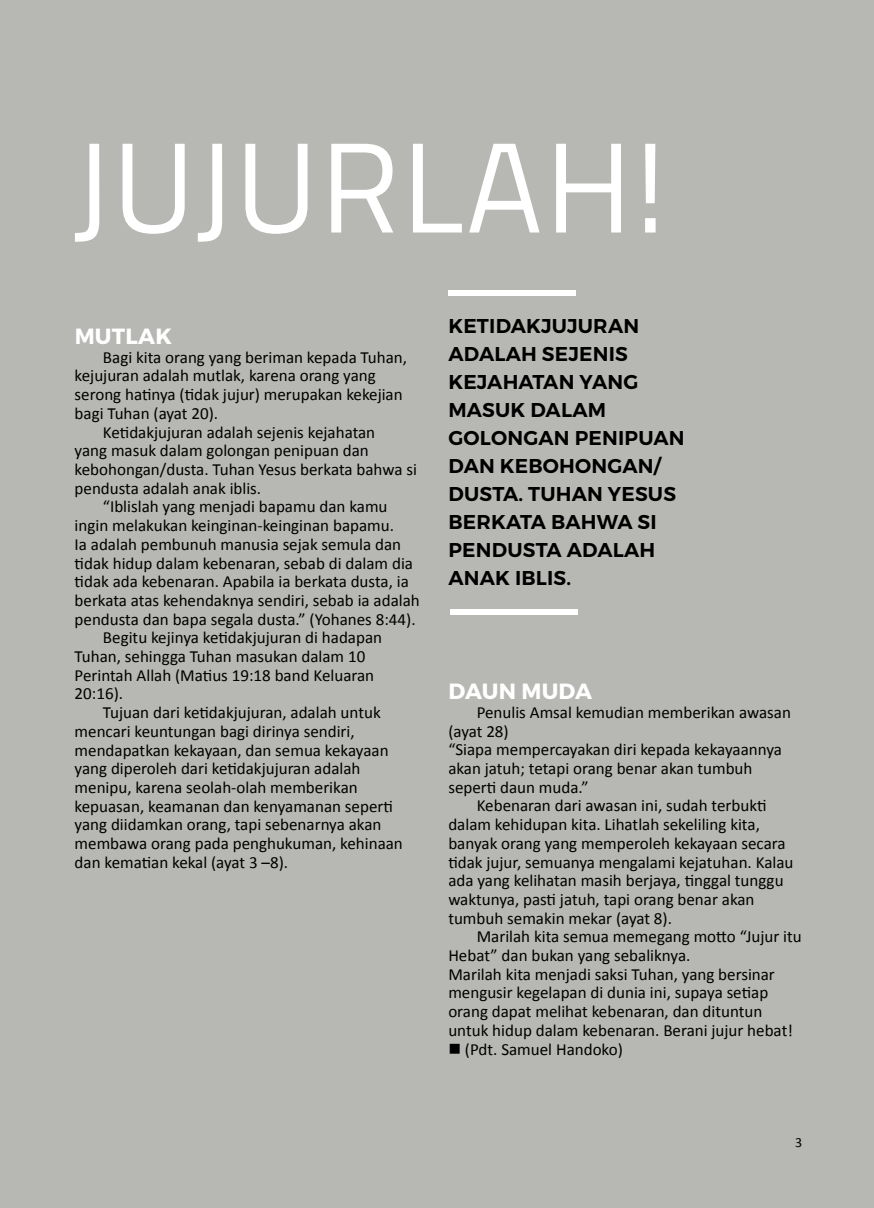
<style>
.page{position:relative;width:874px;height:1208px;background:#fff}
.page>*{position:absolute;margin:0;border:0;box-sizing:border-box;transform-origin:0 0}
.t1{font:128.2px "Titillium";letter-spacing:.02em;color:#fff}
.t2{font:700 22px "Montserrat";letter-spacing:.01em;color:#fff}
.t3{font:600 20px/28px "Montserrat";letter-spacing:.01em;color:#000}
.t4{font:17px/18.8px "Calibri";color:#000}
.t5{font:14px "Calibri";color:#000}
</style>
<div class="page">
<div style="left:0;top:0;width:873px;height:1208px;background:#b7b8b3"></div>
<div style="left:448px;top:290px;width:127px;height:5px;background:#fff"></div>
<div style="left:449px;top:609px;width:128px;height:6px;background:#fff"></div>
<h1 class="t1" style="left:73px;top:94px;width:594px">JUJURLAH!</h1>
<p class="t2" style="left:75px;top:322px;width:98px">MUTLAK</p>
<p class="t4" style="left:103px;top:348px;width:305px">Bagi kita orang yang beriman kepada Tuhan,</p>
<p class="t4" style="left:75px;top:366px;width:302px">kejujuran adalah mutlak, karena orang yang</p>
<p class="t4" style="left:75px;top:385px;width:329px">serong hatinya (tidak jujur) merupakan kekejian</p>
<p class="t4" style="left:75px;top:404px;width:145px">bagi Tuhan (ayat 20).</p>
<p class="t4" style="left:103px;top:422px;width:273px">Ketidakjujuran adalah sejenis kejahatan</p>
<p class="t4" style="left:75px;top:441px;width:295px">yang masuk dalam golongan penipuan dan</p>
<p class="t4" style="left:75px;top:460px;width:343px">kebohongan/dusta. Tuhan Yesus berkata bahwa si</p>
<p class="t4" style="left:75px;top:479px;width:188px">pendusta adalah anak iblis.</p>
<p class="t4" style="left:103px;top:497px;width:286px">“Iblislah yang menjadi bapamu dan kamu</p>
<p class="t4" style="left:75px;top:516px;width:321px">ingin melakukan keinginan-keinginan bapamu.</p>
<p class="t4" style="left:75px;top:535px;width:328px">Ia adalah pembunuh manusia sejak semula dan</p>
<p class="t4" style="left:75px;top:553px;width:340px">tidak hidup dalam kebenaran, sebab di dalam dia</p>
<p class="t4" style="left:75px;top:572px;width:335px">tidak ada kebenaran. Apabila ia berkata dusta, ia</p>
<p class="t4" style="left:75px;top:591px;width:346px">berkata atas kehendaknya sendiri, sebab ia adalah</p>
<p class="t4" style="left:75px;top:609px;width:342px">pendusta dan bapa segala dusta.” (Yohanes 8:44).</p>
<p class="t4" style="left:103px;top:628px;width:280px">Begitu kejinya ketidakjujuran di hadapan</p>
<p class="t4" style="left:75px;top:647px;width:292px">Tuhan, sehingga Tuhan masukan dalam 10</p>
<p class="t4" style="left:75px;top:666px;width:301px">Perintah Allah (Matius 19:18 band Keluaran</p>
<p class="t4" style="left:75px;top:684px;width:50px">20:16).</p>
<p class="t4" style="left:103px;top:703px;width:279px">Tujuan dari ketidakjujuran, adalah untuk</p>
<p class="t4" style="left:75px;top:722px;width:281px">mencari keuntungan bagi dirinya sendiri,</p>
<p class="t4" style="left:75px;top:740px;width:315px">mendapatkan kekayaan, dan semua kekayaan</p>
<p class="t4" style="left:75px;top:759px;width:287px">yang diperoleh dari ketidakjujuran adalah</p>
<p class="t4" style="left:75px;top:778px;width:284px">menipu, karena seolah-olah memberikan</p>
<p class="t4" style="left:75px;top:796px;width:319px">kepuasan, keamanan dan kenyamanan seperti</p>
<p class="t4" style="left:75px;top:815px;width:308px">yang diidamkan orang, tapi sebenarnya akan</p>
<p class="t4" style="left:75px;top:834px;width:329px">membawa orang pada penghukuman, kehinaan</p>
<p class="t4" style="left:75px;top:853px;width:215px">dan kematian kekal (ayat 3 –8).</p>
<p class="t3" style="left:448px;top:312px;width:237px">KETIDAKJUJURAN<br>ADALAH SEJENIS<br>KEJAHATAN YANG<br>MASUK DALAM<br>GOLONGAN PENIPUAN<br>DAN KEBOHONGAN/<br>DUSTA. TUHAN YESUS<br>BERKATA BAHWA SI<br>PENDUSTA ADALAH<br>ANAK IBLIS.</p>
<p class="t2" style="left:448px;top:677px;width:35px">DAUN</p>
<p class="t2" style="left:521px;top:677px;width:19px">MUDA</p>
<p class="t4" style="left:448px;top:703px;width:344px;text-indent:28px">Penulis Amsal kemudian memberikan awasan (ayat 28)<br>“Siapa mempercayakan diri kepada kekayaannya akan jatuh; tetapi orang benar akan tumbuh seperti daun muda.”</p>
<p class="t4" style="left:448px;top:796px;width:346px;text-indent:28px">Kebenaran dari awasan ini, sudah terbukti dalam kehidupan kita. Lihatlah sekeliling kita, banyak orang yang memperoleh kekayaan secara tidak jujur, semuanya mengalami kejatuhan. Kalau ada yang kelihatan masih berjaya, tinggal tunggu waktunya, pasti jatuh, tapi orang benar akan tumbuh semakin mekar (ayat 8).</p>
<p class="t4" style="left:448px;top:927px;width:355px;text-indent:28px">Marilah kita semua memegang motto “Jujur itu Hebat” dan bukan yang sebaliknya.<br>Marilah kita menjadi saksi Tuhan, yang bersinar mengusir kegelapan di dunia ini, supaya setiap orang dapat melihat kebenaran, dan dituntun untuk hidup dalam kebenaran. Berani jujur hebat!</p>
<p class="t4" style="left:448px;top:1039px;width:176px">■ (Pdt. Samuel Handoko)</p>
<p class="t5" style="left:794px;top:1133px;width:9px">3</p>
</div>
